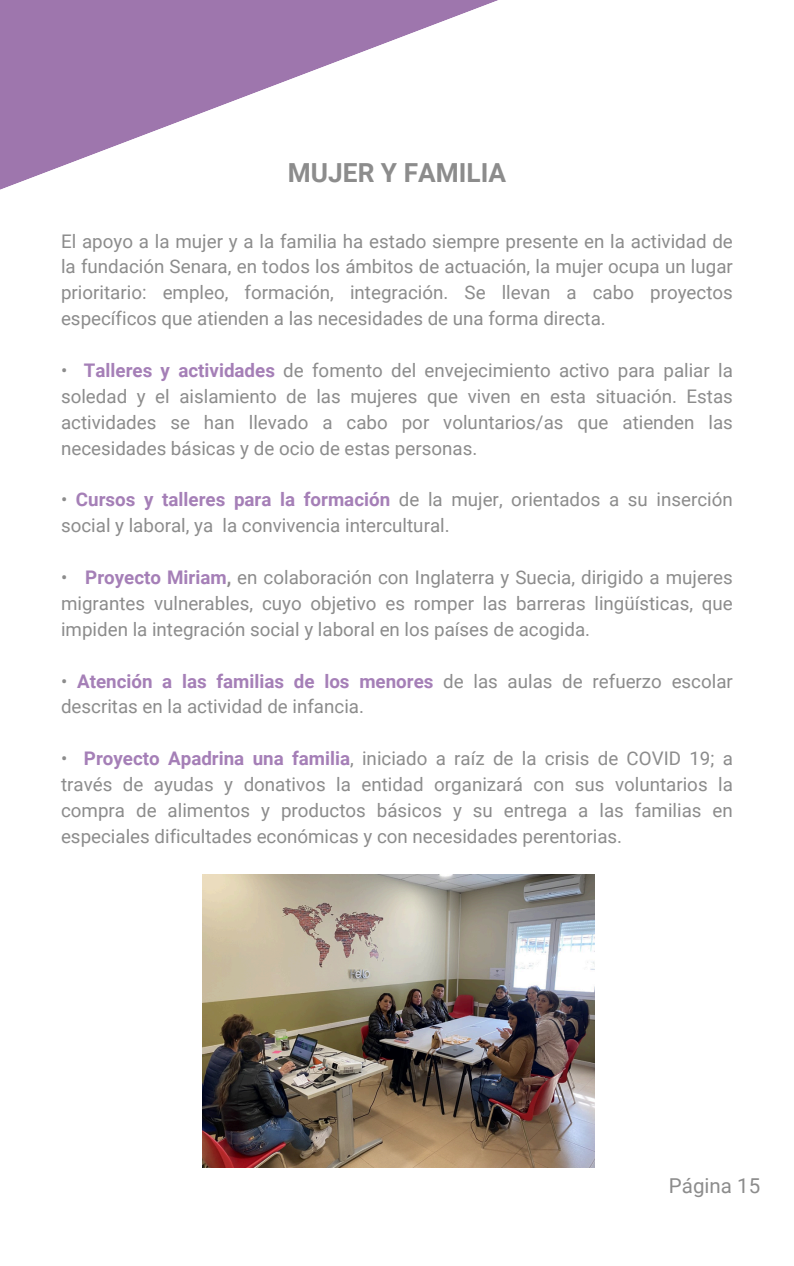
<style>
.page{position:relative;width:794px;height:1266px;background:#fff}
.page>*{position:absolute;margin:0;border:0;box-sizing:border-box;transform-origin:0 0}
.t1{font:700 26.25px "Roboto";color:#8c8c8c}
.t2{font:20.48px "Roboto";color:#8c8c8c}
.t3{font:18.75px/25.9px "Roboto";color:#8c8c8c;text-align:justify}
.s1{font-weight:700;color:#a57fb7}
.s2{font-weight:700}
</style>
<div class="page">
<svg style="left:0;top:0;width:498px;height:190px"></svg>
<img style="left:202px;top:874px;width:392px;height:294px">
<p class="t1" style="left:288px;top:158px;width:219px">MUJER Y FAMILIA</p>
<p class="t3" style="left:61px;top:228px;width:673px">El apoyo a la mujer y a la familia ha estado siempre presente en la actividad de la fundación Senara, en todos los ámbitos de actuación, la mujer ocupa un lugar prioritario: empleo, formación, integración. Se llevan a cabo proyectos específicos que atienden a las necesidades de una forma directa.</p>
<p class="t3" style="left:61px;top:358px;width:673px">• <span class="s1">Talleres y actividades</span> de fomento del envejecimiento activo para paliar la soledad y el aislamiento de las mujeres que viven en esta situación. Estas actividades se han llevado a cabo por voluntarios/as que atienden las necesidades básicas y de ocio de estas personas.</p>
<p class="t3" style="left:61px;top:487px;width:673px">• <span class="s1">Cursos y talleres para la formación</span> de la mujer, orientados a su inserción social y laboral, ya la convivencia intercultural.</p>
<p class="t3" style="left:61px;top:565px;width:673px">• <span class="s1">Proyecto Miriam</span><span class="s2">,</span> en colaboración con Inglaterra y Suecia, dirigido a mujeres migrantes vulnerables, cuyo objetivo es romper las barreras lingüísticas, que impiden la integración social y laboral en los países de acogida.</p>
<p class="t3" style="left:61px;top:668px;width:673px">• <span class="s1">Atención a las familias de los menores</span> de las aulas de refuerzo escolar descritas en la actividad de infancia.</p>
<p class="t3" style="left:61px;top:746px;width:673px">• <span class="s1">Proyecto Apadrina una familia</span>, iniciado a raíz de la crisis de COVID 19; a través de ayudas y donativos la entidad organizará con sus voluntarios la compra de alimentos y productos básicos y su entrega a las familias en especiales dificultades económicas y con necesidades perentorias.</p>
<p class="t2" style="left:668px;top:1173px;width:93px">Página 15</p>
</div>
